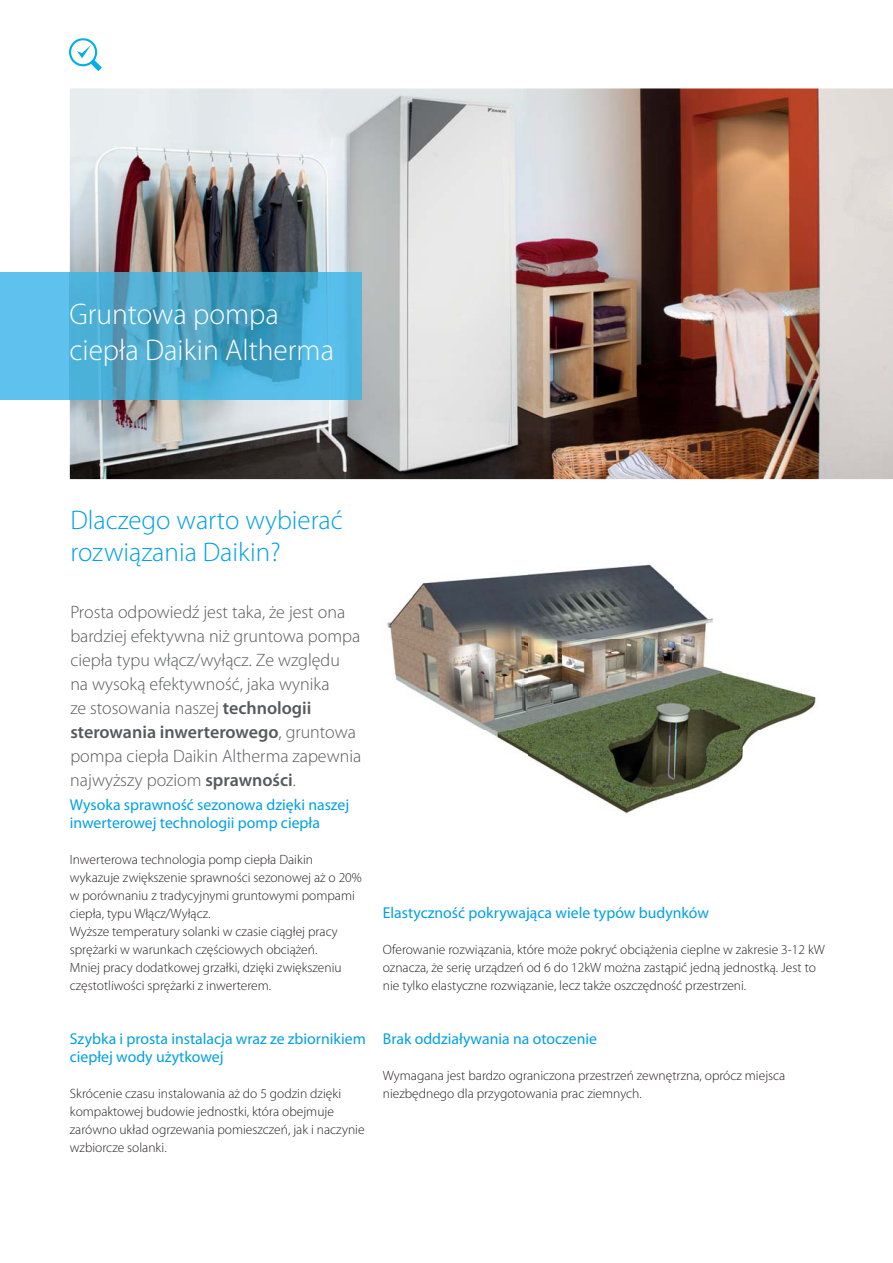
<style>
.page{position:relative;width:893px;height:1263px;background:#fff}
.page>*{position:absolute;margin:0;border:0;box-sizing:border-box;transform-origin:0 0}
.t1{font:300 30px/36px "Myriad Pro";color:#fff}
.t2{font:300 27px/31.5px "Myriad Pro";color:#00a0e4}
.t3{font:300 18px/24px "Myriad Pro";color:#58595b}
.t4{font:15.75px/18px "Myriad Pro";color:#00a0e4}
.t5{font:300 13.5px/18px "Myriad Pro";color:#231f20}
.s1{font-weight:600}
</style>
<div class="page">
<img style="left:70px;top:88px;width:823px;height:391px">
<img style="left:387px;top:564px;width:429px;height:250px">
<svg style="left:69px;top:38px;width:33px;height:33px"></svg>
<div style="left:0;top:272px;width:70px;height:127px;background:#5fc1ee"></div>
<img style="left:70px;top:272px;width:291px;height:127px">
<h1 class="t1" style="left:69px;top:299px;width:266px">Gruntowa pompa ciepła Daikin Altherma</h1>
<h2 class="t2" style="left:70px;top:507px;width:274px">Dlaczego warto wybierać rozwiązania Daikin?</h2>
<p class="t3" style="left:70px;top:602px;width:292px">Prosta odpowiedź jest taka, że jest ona bardziej efektywna niż gruntowa pompa ciepła typu włącz/wyłącz. Ze względu na wysoką efektywność, jaka wynika<br>ze stosowania naszej <span class="s1">technologii sterowania inwerterowego</span>, gruntowa pompa ciepła Daikin Altherma zapewnia najwyższy poziom <span class="s1">sprawności</span>.</p>
<p class="t4" style="left:70px;top:797px;width:281px">Wysoka sprawność sezonowa dzięki naszej inwerterowej technologii pomp ciepła</p>
<p class="t5" style="left:70px;top:852px;width:293px">Inwerterowa technologia pomp ciepła Daikin wykazuje zwiększenie sprawności sezonowej aż o 20% w porównaniu z tradycyjnymi gruntowymi pompami ciepła, typu Włącz/Wyłącz.<br>Wyższe temperatury solanki w czasie ciągłej pracy sprężarki w warunkach częściowych obciążeń.<br>Mniej pracy dodatkowej grzałki, dzięki zwiększeniu częstotliwości sprężarki z inwerterem.</p>
<p class="t4" style="left:70px;top:1031px;width:297px">Szybka i prosta instalacja wraz ze zbiornikiem ciepłej wody użytkowej</p>
<p class="t5" style="left:70px;top:1086px;width:296px">Skrócenie czasu instalowania aż do 5 godzin dzięki kompaktowej budowie jednostki, która obejmuje zarówno układ ogrzewania pomieszczeń, jak i naczynie wzbiorcze solanki.</p>
<p class="t4" style="left:383px;top:905px;width:328px">Elastyczność pokrywająca wiele typów budynków</p>
<p class="t5" style="left:383px;top:942px;width:443px">Oferowanie rozwiązania, które może pokryć obciążenia cieplne w zakresie 3-12 kW oznacza, że serię urządzeń od 6 do 12kW można zastąpić jedną jednostką. Jest to nie tylko elastyczne rozwiązanie, lecz także oszczędność przestrzeni.</p>
<p class="t4" style="left:383px;top:1031px;width:216px">Brak oddziaływania na otoczenie</p>
<p class="t5" style="left:383px;top:1068px;width:404px">Wymagana jest bardzo ograniczona przestrzeń zewnętrzna, oprócz miejsca niezbędnego dla przygotowania prac ziemnych.</p>
</div>
